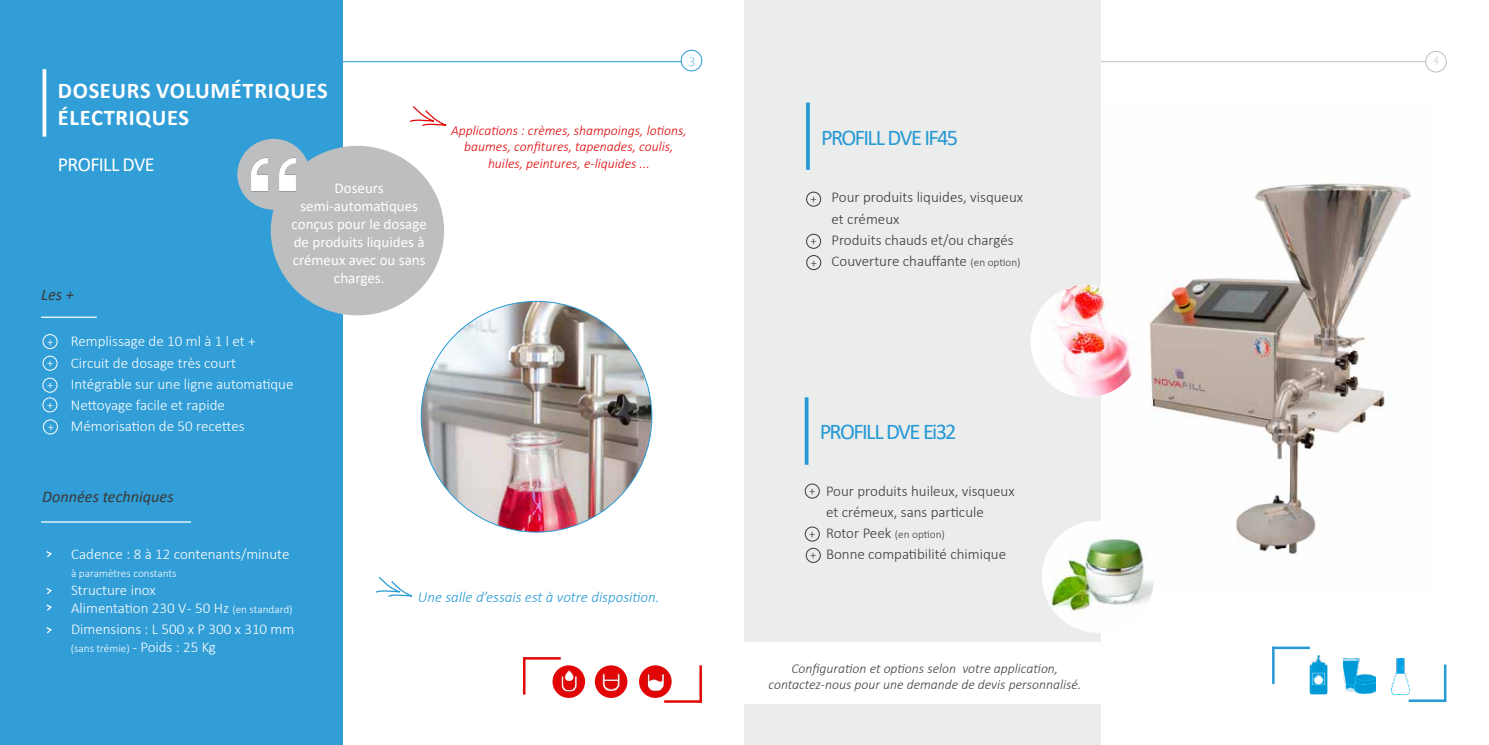
<style>
.page{position:relative;width:1489px;height:745px;background:#fff}
.page>*{position:absolute;margin:0;border:0;box-sizing:border-box;transform-origin:0 0}
.t1{font:700 22.5px/27px "Calibri";letter-spacing:.03em;color:#fff}
.t2{font:22.5px "Calibri";letter-spacing:-.075em;color:#2699d5}
.t3{font:20px "Calibri";letter-spacing:-.035em;color:#fff}
.t4{font:italic 16.25px "Calibri";color:#3a3a39}
.t5{font:300 15px/21.2px "Calibri";color:#fff}
.t6{font:300 15px/21.2px "Calibri";color:#3a3a39}
.t7{font:15px/18px "Calibri";color:#fff;text-align:center}
.t8{font:italic 300 15px "Calibri";color:#2699d5}
.t9{font:italic 300 13.75px/16.5px "Calibri";color:#e10505;text-align:center}
.t10{font:italic 300 13.75px/16.5px "Calibri";color:#414042;text-align:center}
.t11{font:300 12.5px/21.2px "Calibri";color:#3a3a39}
.t12{font:300 12.5px/21.8px "Calibri";color:#fff;text-align:justify}
.t13{font:300 12.5px "Eras ITC";color:#2699d5}
.t14{font:300 12.5px "Eras ITC";color:#bcbec0}
.t15{font:300 11.25px "Calibri";color:#fff}
.t16{font:300 11.25px "Calibri";color:#3a3a39}
.s1{font-size:11.25px}
.s2{font-size:15px}
</style>
<div class="page">
<div style="left:0;top:0;width:343px;height:744px;background:#319ed7"></div>
<svg style="left:237px;top:139px;width:207px;height:176px"></svg>
<div style="left:251px;top:150px;width:45px;height:48px;background:#bcbec0"></div>
<img style="left:251px;top:157px;width:45px;height:35px">
<hr style="left:43px;top:69px;width:3px;height:67px;background:#fff">
<hr style="left:343px;top:61px;width:352px;height:1px;background:#2699d5">
<div style="left:681px;top:50px;width:20px;height:21px;background:#fff;border-radius:50%"></div>
<div style="left:681px;top:50px;width:21px;height:21px;border:1px solid #2699d5;border-radius:50%"></div>
<img style="left:421px;top:301px;width:230px;height:231px;border-radius:115px">
<hr style="left:41px;top:316px;width:56px;height:1px;background:#fff">
<hr style="left:41px;top:521px;width:150px;height:1px;background:#fff">
<div style="left:43px;top:334px;width:15px;height:15px;border:1px solid #fff;border-radius:50%"></div>
<div style="left:43px;top:355px;width:15px;height:15px;border:1px solid #fff;border-radius:50%"></div>
<div style="left:42px;top:377px;width:15px;height:15px;border:1px solid #fff;border-radius:50%"></div>
<div style="left:42px;top:397px;width:15px;height:15px;border:1px solid #fff;border-radius:50%"></div>
<div style="left:43px;top:419px;width:15px;height:15px;border:1px solid #fff;border-radius:50%"></div>
<svg style="left:46px;top:551px;width:6px;height:7px"></svg>
<svg style="left:46px;top:588px;width:6px;height:7px"></svg>
<svg style="left:46px;top:604px;width:6px;height:7px"></svg>
<svg style="left:46px;top:627px;width:6px;height:7px"></svg>
<svg style="left:410px;top:106px;width:37px;height:20px"></svg>
<svg style="left:376px;top:577px;width:37px;height:20px"></svg>
<hr style="left:664px;top:699px;width:37px;height:3px;background:#e10505">
<hr style="left:699px;top:665px;width:3px;height:37px;background:#e10505">
<hr style="left:523px;top:656px;width:37px;height:3px;background:#e10505">
<hr style="left:523px;top:656px;width:2px;height:38px;background:#e10505">
<img style="left:552px;top:665px;width:33px;height:32px;border-radius:16px">
<img style="left:595px;top:665px;width:32px;height:32px;border-radius:16px">
<img style="left:639px;top:665px;width:32px;height:32px;border-radius:16px">
<div style="left:744px;top:0;width:356px;height:744px;background:#ebecec"></div>
<img style="left:1149px;top:183px;width:263px;height:372px">
<div style="left:804px;top:483px;width:15px;height:15px;border:1px solid #3a3a39;border-radius:50%"></div>
<div style="left:804px;top:526px;width:15px;height:15px;border:1px solid #3a3a39;border-radius:50%"></div>
<div style="left:805px;top:547px;width:15px;height:15px;border:1px solid #3a3a39;border-radius:50%"></div>
<svg style="left:804px;top:397px;width:4px;height:67px"></svg>
<div style="left:806px;top:191px;width:15px;height:15px;border:1px solid #3a3a39;border-radius:50%"></div>
<div style="left:806px;top:233px;width:15px;height:16px;border:1px solid #3a3a39;border-radius:50%"></div>
<div style="left:806px;top:255px;width:15px;height:15px;border:1px solid #3a3a39;border-radius:50%"></div>
<hr style="left:806px;top:102px;width:3px;height:68px;background:#2699d5">
<hr style="left:1100px;top:61px;width:346px;height:1px;background:#bcbec0">
<div style="left:1425px;top:51px;width:21px;height:21px;background:#fff;border-radius:50%"></div>
<div style="left:1425px;top:51px;width:21px;height:21px;border:1px solid #bcbec0;border-radius:50%"></div>
<div style="left:729px;top:641px;width:372px;height:62px;background:#fff"></div>
<img style="left:1309px;top:655px;width:18px;height:39px">
<img style="left:1343px;top:658px;width:32px;height:35px">
<img style="left:1391px;top:658px;width:18px;height:35px">
<hr style="left:1408px;top:699px;width:37px;height:2px;background:#2699d5">
<hr style="left:1443px;top:664px;width:3px;height:37px;background:#2699d5">
<hr style="left:1272px;top:646px;width:37px;height:2px;background:#2699d5">
<hr style="left:1271px;top:646px;width:3px;height:37px;background:#2699d5">
<img style="left:1042px;top:521px;width:112px;height:111px">
<div style="left:1030px;top:284px;width:112px;height:113px;background:#fff;border-radius:50%"></div>
<img style="left:1038px;top:284px;width:94px;height:113px">
<h1 class="t1" style="left:58px;top:76px;width:271px">DOSEURS VOLUMÉTRIQUES<br>ÉLECTRIQUES</h1>
<h2 class="t3" style="left:58px;top:150px;width:98px">PROFILL DVE</h2>
<p class="t4" style="left:41px;top:283px;width:34px">Les +</p>
<p class="t7" style="left:291px;top:179px;width:137px">Doseurs semi-automatiques conçus pour le dosage de produits liquides à crémeux avec ou sans charges.</p>
<p class="t12" style="left:47px;top:330px;width:8px">+ + +</p>
<p class="t12" style="left:47px;top:393px;width:8px">+ +</p>
<p class="t5" style="left:71px;top:330px;width:224px">Remplissage de 10 ml à 1 l et +<br>Circuit de dosage très court<br>Intégrable sur une ligne automatique<br>Nettoyage facile et rapide<br>Mémorisation de 50 recettes</p>
<p class="t4" style="left:42px;top:485px;width:133px">Données techniques</p>
<p class="t13" style="left:688px;top:55px;width:8px">3</p>
<p class="t9" style="left:451px;top:121px;width:237px">Applications : crèmes, shampoings, lotions, baumes, confitures, tapenades, coulis, huiles, peintures, e-liquides ...</p>
<p class="t5" style="left:71px;top:542px;width:220px">Cadence : 8 à 12 contenants/minute</p>
<p class="t15" style="left:71px;top:565px;width:107px">à paramètres constants</p>
<p class="t5" style="left:71px;top:580px;width:223px;line-height:18px">Structure inox<br>Alimentation 230 V - 50 Hz <span class="s1">(en standard)</span></p>
<p class="t5" style="left:71px;top:618px;width:225px">Dimensions : L 500 x P 300 x 310 mm</p>
<p class="t15" style="left:71px;top:640px;width:147px">(sans trémie) <span class="s2">- Poids : 25 Kg</span></p>
<p class="t8" style="left:418px;top:587px;width:243px">Une salle d’essais est à votre disposition.</p>
<h1 class="t2" style="left:821px;top:121px;width:139px">PROFILL DVE IF45</h1>
<p class="t11" style="left:810px;top:188px;width:8px">+</p>
<p class="t11" style="left:810px;top:230px;width:8px">+ +</p>
<p class="t6" style="left:831px;top:186px;width:193px">Pour produits liquides, visqueux et crémeux<br>Produits chauds et/ou chargés<br>Couverture chauffante <span class="s1">(en option)</span></p>
<h1 class="t2" style="left:819px;top:416px;width:138px">PROFILL DVE Ei32</h1>
<p class="t11" style="left:809px;top:480px;width:8px">+</p>
<p class="t11" style="left:809px;top:523px;width:9px">+ +</p>
<p class="t6" style="left:826px;top:479px;width:190px">Pour produits huileux, visqueux et crémeux, sans particule</p>
<p class="t16" style="left:826px;top:527px;width:120px"><span class="s2">Rotor Peek</span> (en option)</p>
<p class="t6" style="left:826px;top:543px;width:181px">Bonne compatibilité chimique</p>
<p class="t10" style="left:768px;top:659px;width:314px">Configuration et options selon votre application, contactez-nous pour une demande de devis personnalisé.</p>
<p class="t14" style="left:1432px;top:54px;width:8px">4</p>
</div>
